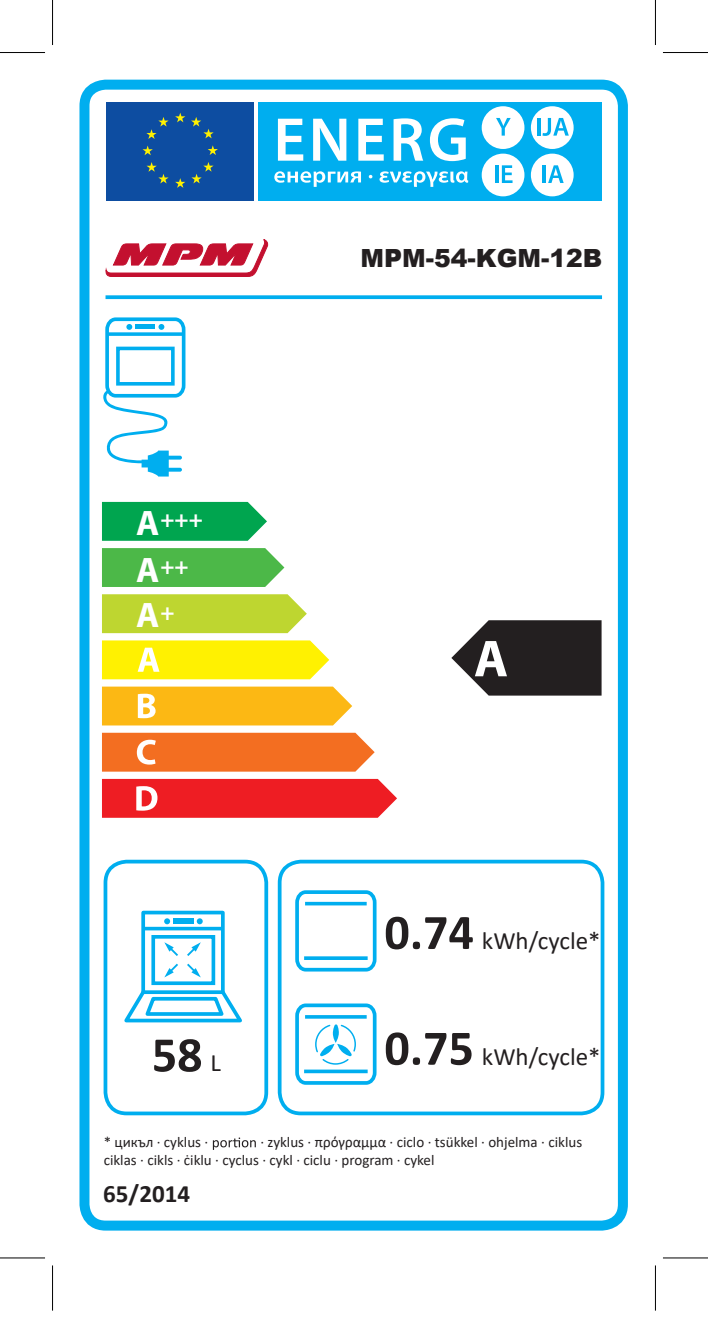
<style>
.page{position:relative;width:708px;height:1333px;background:#fff}
.page>*{position:absolute;margin:0;border:0;box-sizing:border-box;transform-origin:0 0}
.t1{font:700 50px "Calibri";color:#231f20}
.t2{font:700 35.5px "Myriad Pro";color:#fff}
.t3{font:25px "Calibri";color:#231f20}
.t4{font:900 25px "Arial";color:#231f20}
.t5{font:700 25px "Calibri";color:#231f20}
.t6{font:700 23.75px/46.8px "Myriad Pro";color:#fff}
.t7{font:15px/18px "Calibri";color:#231f20}
.s1{font-size:35.5px}
.s2{font-weight:400;font-size:25px}
.s3{font-weight:700;font-size:50px}
</style>
<div class="page">
<div style="left:79px;top:80px;width:548px;height:1150px;border:10px solid #00aeef;border-radius:21px"></div>
<div style="left:106px;top:102px;width:148px;height:98px;background:#0d4da1"></div>
<div style="left:258px;top:102px;width:343px;height:98px;background:#00aeef"></div>
<svg style="left:191px;top:117px;width:22px;height:21px"></svg>
<svg style="left:175px;top:113px;width:10px;height:9px"></svg>
<svg style="left:146px;top:117px;width:22px;height:22px"></svg>
<svg style="left:142px;top:145px;width:11px;height:10px"></svg>
<svg style="left:146px;top:162px;width:22px;height:21px"></svg>
<svg style="left:175px;top:178px;width:10px;height:10px"></svg>
<svg style="left:191px;top:162px;width:22px;height:21px"></svg>
<svg style="left:208px;top:145px;width:10px;height:10px"></svg>
<svg style="left:278px;top:119px;width:25px;height:42px"></svg>
<svg style="left:313px;top:119px;width:33px;height:42px"></svg>
<svg style="left:358px;top:119px;width:25px;height:42px"></svg>
<svg style="left:393px;top:118px;width:30px;height:43px"></svg>
<svg style="left:429px;top:118px;width:36px;height:43px"></svg>
<svg style="left:274px;top:171px;width:87px;height:16px"></svg>
<svg style="left:379px;top:171px;width:89px;height:16px"></svg>
<div style="left:481px;top:106px;width:43px;height:43px;background:#fff;border-radius:50%"></div>
<svg style="left:496px;top:118px;width:14px;height:18px"></svg>
<div style="left:530px;top:106px;width:43px;height:43px;background:#fff;border-radius:50%"></div>
<div style="left:481px;top:154px;width:43px;height:42px;background:#fff;border-radius:50%"></div>
<svg style="left:495px;top:165px;width:3px;height:18px"></svg>
<svg style="left:501px;top:165px;width:11px;height:18px"></svg>
<div style="left:530px;top:154px;width:43px;height:42px;background:#fff;border-radius:50%"></div>
<hr style="left:537px;top:118px;width:3px;height:18px;background:#00aeef">
<svg style="left:542px;top:118px;width:26px;height:18px"></svg>
<hr style="left:542px;top:165px;width:3px;height:18px;background:#00aeef">
<svg style="left:548px;top:165px;width:15px;height:18px"></svg>
<svg style="left:105px;top:295px;width:496px;height:4px;background:#14b4f0"></svg>
<svg style="left:102px;top:594px;width:205px;height:39px;background:#c1d83b"></svg>
<svg style="left:102px;top:548px;width:182px;height:39px;background:#55bb51"></svg>
<div style="left:102px;top:502px;width:165px;height:38px;background:#00a54f"></div>
<svg style="left:102px;top:640px;width:227px;height:39px;background:#fff215"></svg>
<svg style="left:102px;top:686px;width:250px;height:39px;background:#fcbd27"></svg>
<svg style="left:102px;top:732px;width:272px;height:39px;background:#f37830"></svg>
<svg style="left:102px;top:778px;width:295px;height:39px;background:#ef2f34"></svg>
<svg style="left:103px;top:317px;width:82px;height:159px"></svg>
<div style="left:103px;top:859px;width:165px;height:256px;border:4px solid #00aeef;border-radius:21px"></div>
<svg style="left:146px;top:926px;width:73px;height:4px"></svg>
<div style="left:151px;top:934px;width:64px;height:51px;border:4px solid #00aeef"></div>
<div style="left:173px;top:918px;width:20px;height:5px;background:#00aeef"></div>
<svg style="left:164px;top:918px;width:6px;height:6px"></svg>
<svg style="left:197px;top:918px;width:6px;height:6px"></svg>
<svg style="left:164px;top:942px;width:37px;height:35px"></svg>
<div style="left:141px;top:910px;width:83px;height:83px;border:4px solid #00aeef"></div>
<svg style="left:124px;top:987px;width:118px;height:36px"></svg>
<div style="left:278px;top:859px;width:326px;height:256px;border:4px solid #00aeef;border-radius:21px"></div>
<svg style="left:295px;top:890px;width:81px;height:81px"></svg>
<svg style="left:305px;top:901px;width:61px;height:4px"></svg>
<hr style="left:304px;top:956px;width:63px;height:3px;background:#00aeef">
<svg style="left:295px;top:1003px;width:81px;height:81px"></svg>
<svg style="left:213px;top:1137px;width:43px;height:12px"></svg>
<svg style="left:451px;top:620px;width:150px;height:75px"></svg>
<svg style="left:105px;top:239px;width:163px;height:38px"></svg>
<hr style="left:0;top:52px;width:45px;height:1px;background:#000">
<hr style="left:662px;top:52px;width:45px;height:1px;background:#000">
<hr style="left:0;top:1257px;width:45px;height:1px;background:#000">
<hr style="left:662px;top:1257px;width:45px;height:1px;background:#000">
<hr style="left:52px;top:0;width:1px;height:45px;background:#000">
<hr style="left:52px;top:1265px;width:1px;height:45px;background:#000">
<hr style="left:654px;top:0;width:1px;height:45px;background:#000">
<hr style="left:654px;top:1265px;width:1px;height:45px;background:#000">
<h3 class="t6" style="left:136px;top:496px;width:68px"><span class="s1">A</span>+++<br><span class="s1">A</span>++</h3>
<h2 class="t2" style="left:136px;top:595px;width:40px">A<sup>+</sup></h2>
<h1 class="t1" style="left:152px;top:1019px;width:71px">58 <span class="s2">L</span></h1>
<h3 class="t4" style="left:360px;top:240px;width:243px">MPM-54-KGM-12B</h3>
<h3 class="t3" style="left:384px;top:923px;width:218px"><span class="s3">0.74</span> kWh/cycle*</h3>
<h3 class="t3" style="left:384px;top:1038px;width:218px"><span class="s3">0.75</span> kWh/cycle*</h3>
<p class="t7" style="left:104px;top:1132px;width:480px;text-indent:157px">· zyklus · πρόγραμμα · ciclo · tsükkel · ohjelma · ciklus ciklas · cikls · ċiklu · cyclus · cykl · ciclu · program · cykel</p>
<p class="t7" style="left:104px;top:1132px;width:106px">* цикъл · cyklus ·</p>
<h3 class="t5" style="left:103px;top:1175px;width:88px">65/2014</h3>
</div>
